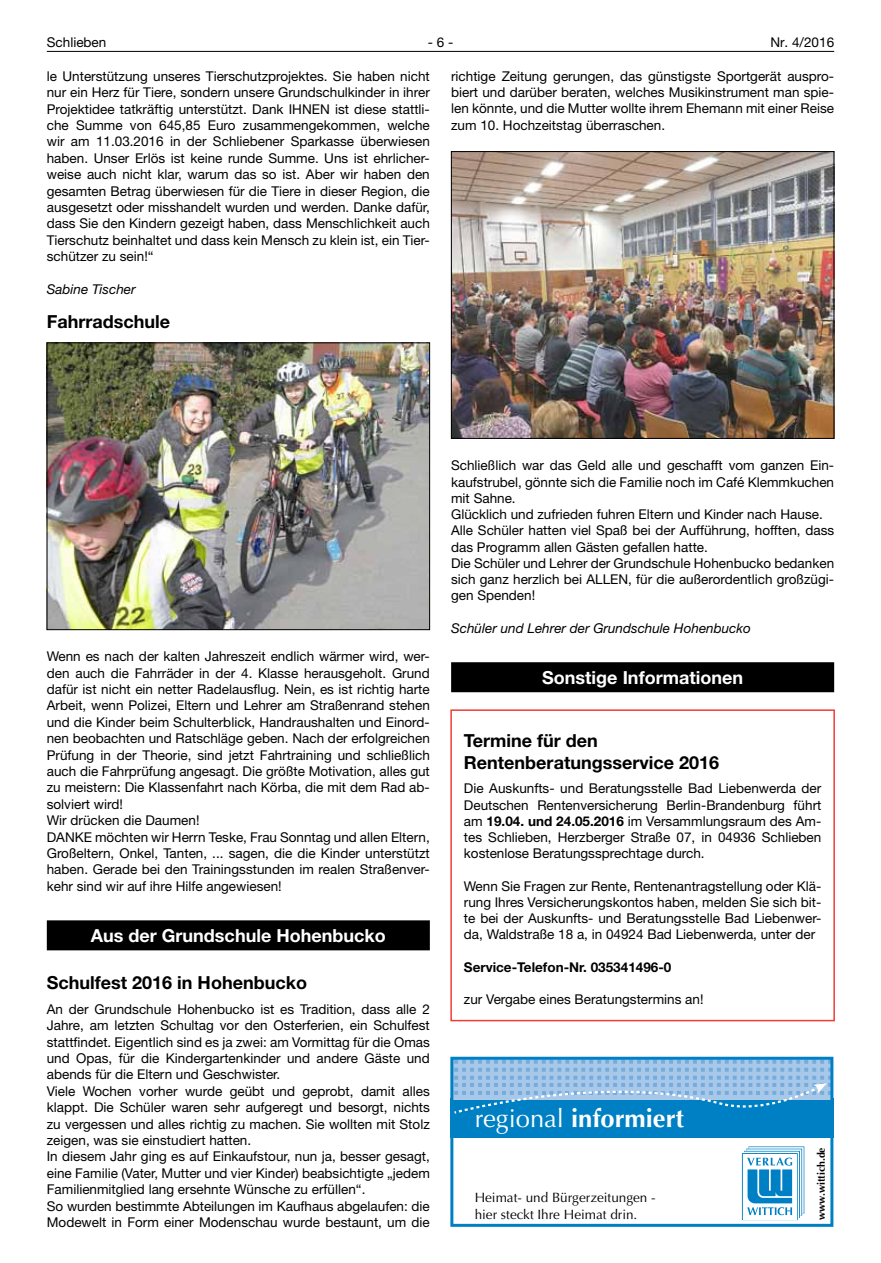
<style>
.page{position:relative;width:881px;height:1263px;background:#fff}
.page>*{position:absolute;margin:0;border:0;box-sizing:border-box;transform-origin:0 0}
.t1{font:700 25.5px "Optima LT";color:#fff}
.t2{font:700 18px/21.6px "Helvetica Neue LT";color:#000}
.t3{font:700 18px "Helvetica Neue LT";color:#fff}
.t4{font:13.5px/16.4px "Helvetica Neue LT";color:#000;text-align:justify}
.t5{font:italic 13.5px "Helvetica Neue LT";color:#000}
.t6{font:13.5px/16.2px "Optima LT";color:#000}
.t7{font:700 13.5px "Helvetica Neue LT";color:#000}
.t8{font:700 10.5px "Optima LT";color:#000}
.s1{font-weight:700}
.s2{font-weight:400}
</style>
<div class="page">
<hr style="left:47px;top:51px;width:786px;height:1px;background:#000">
<div style="left:450px;top:709px;width:384px;height:312px;border:2px solid #f13d37"></div>
<div style="left:47px;top:920px;width:382px;height:30px;background:#000"></div>
<img style="left:49px;top:345px;width:378px;height:283px">
<div style="left:47px;top:343px;width:382px;height:287px;border:1px solid #000"></div>
<div style="left:451px;top:662px;width:382px;height:30px;background:#000"></div>
<img style="left:453px;top:153px;width:378px;height:284px">
<div style="left:451px;top:151px;width:382px;height:288px;border:1px solid #000"></div>
<div style="left:450px;top:1099px;width:383px;height:39px;background:#0080c4"></div>
<svg style="left:454px;top:1061px;width:375px;height:53px"></svg>
<svg style="left:741px;top:1146px;width:63px;height:74px"></svg>
<div style="left:450px;top:1057px;width:383px;height:170px;border:3px solid #0080c4"></div>
<p class="t4" style="left:47px;top:34px;width:61px">Schlieben</p>
<p class="t4" style="left:427px;top:34px;width:27px">- 6 -</p>
<p class="t4" style="left:770px;top:34px;width:65px">Nr. 4/2016</p>
<p class="t4" style="left:47px;top:68px;width:384px">le Unterstützung unseres Tierschutzprojektes. Sie haben nicht nur ein Herz für Tiere, sondern unsere Grundschulkinder in ihrer Projektidee tatkräftig unterstützt. Dank IHNEN ist diese stattli&shy;che Summe von 645,85 Euro zusammengekommen, welche wir am 11.03.2016 in der Schliebener Sparkasse überwiesen haben. Unser Erlös ist keine runde Summe. Uns ist ehrlicher&shy;weise auch nicht klar, warum das so ist. Aber wir haben den gesamten Betrag überwiesen für die Tiere in dieser Region, die ausgesetzt oder misshandelt wurden und werden. Danke dafür, dass Sie den Kindern gezeigt haben, dass Menschlichkeit auch Tierschutz beinhaltet und dass kein Mensch zu klein ist, ein Tier&shy;schützer zu sein!“</p>
<p class="t5" style="left:47px;top:281px;width:90px">Sabine Tischer</p>
<h2 class="t2" style="left:47px;top:311px;width:125px">Fahrradschule</h2>
<p class="t4" style="left:451px;top:68px;width:384px">richtige Zeitung gerungen, das günstigste Sportgerät auspro&shy;biert und darüber beraten, welches Musikinstrument man spie&shy;len könnte, und die Mutter wollte ihrem Ehemann mit einer Reise zum 10. Hochzeitstag überraschen.</p>
<p class="t4" style="left:47px;top:648px;width:384px;text-align:left">Wenn es nach der kalten Jahreszeit endlich wärmer wird, wer&shy;den auch die Fahrräder in der 4. Klasse herausgeholt. Grund dafür ist nicht ein netter Radelausflug. Nein, es ist richtig harte Arbeit, wenn Polizei, Eltern und Lehrer am Straßenrand stehen und die Kinder beim Schulterblick, Handraushalten und Einord&shy;nen beobachten und Ratschläge geben. Nach der erfolgreichen Prüfung in der Theorie, sind jetzt Fahrtraining und schließlich auch die Fahrprüfung angesagt. Die größte Motivation, alles gut zu meistern: Die Klassenfahrt nach Körba, die mit dem Rad ab&shy;solviert wird!<br>Wir drücken die Daumen!<br>DANKE möchten wir Herrn Teske, Frau Sonntag und allen Eltern, Großeltern, Onkel, Tanten, ... sagen, die die Kinder unterstützt haben. Gerade bei den Trainingsstunden im realen Straßenver&shy;kehr sind wir auf ihre Hilfe angewiesen!</p>
<h2 class="t3" style="left:91px;top:924px;width:296px">Aus der Grundschule Hohenbucko</h2>
<h2 class="t2" style="left:47px;top:971px;width:262px">Schulfest 2016 in Hohenbucko</h2>
<p class="t4" style="left:47px;top:1001px;width:384px;text-align:left">An der Grundschule Hohenbucko ist es Tradition, dass alle 2<br>Jahre, am letzten Schultag vor den Osterferien, ein Schulfest stattfindet. Eigentlich sind es ja zwei: am Vormittag für die Omas und Opas, für die Kindergartenkinder und andere Gäste und abends für die Eltern und Geschwister.<br>Viele Wochen vorher wurde geübt und geprobt, damit alles klappt. Die Schüler waren sehr aufgeregt und besorgt, nichts zu vergessen und alles richtig zu machen. Sie wollten mit Stolz zeigen, was sie einstudiert hatten.<br>In diesem Jahr ging es auf Einkaufstour, nun ja, besser gesagt, eine Familie (Vater, Mutter und vier Kinder) beabsichtigte „jedem Familienmitglied lang ersehnte Wünsche zu erfüllen“.<br>So wurden bestimmte Abteilungen im Kaufhaus abgelaufen: die Modewelt in Form einer Modenschau wurde bestaunt, um die</p>
<p class="t4" style="left:451px;top:457px;width:384px;text-align:left">Schließlich war das Geld alle und geschafft vom ganzen Ein&shy;kaufstrubel, gönnte sich die Familie noch im Café Klemmkuchen mit Sahne.<br>Glücklich und zufrieden fuhren Eltern und Kinder nach Hause.<br>Alle Schüler hatten viel Spaß bei der Aufführung, hofften, dass das Programm allen Gästen gefallen hatte.<br>Die Schüler und Lehrer der Grundschule Hohenbucko bedanken sich ganz herzlich bei ALLEN, für die außerordentlich großzügi&shy;gen Spenden!</p>
<p class="t5" style="left:451px;top:620px;width:301px">Schüler und Lehrer der Grundschule Hohenbucko</p>
<h2 class="t3" style="left:542px;top:666px;width:202px">Sonstige Informationen</h2>
<h2 class="t2" style="left:463px;top:729px;width:257px">Termine für den<br>Rentenberatungsservice 2016</h2>
<p class="t4" style="left:463px;top:780px;width:359px">Die Auskunfts- und Beratungsstelle Bad Liebenwerda der Deutschen Rentenversicherung Berlin-Brandenburg führt am <span class="s1">19.04. und 24.05.2016</span> im Versammlungsraum des Am&shy;tes Schlieben, Herzberger Straße 07, in 04936 Schlieben kostenlose Beratungssprechtage durch.</p>
<p class="t4" style="left:463px;top:878px;width:359px">Wenn Sie Fragen zur Rente, Rentenantragstellung oder Klä&shy;rung Ihres Versicherungskontos haben, melden Sie sich bit&shy;te bei der Auskunfts- und Beratungsstelle Bad Liebenwer&shy;da, Waldstraße 18 a, in 04924 Bad Liebenwerda, unter der</p>
<p class="t7" style="left:463px;top:959px;width:209px">Service-Telefon-Nr. 035341496-0</p>
<p class="t4" style="left:463px;top:991px;width:241px">zur Vergabe eines Beratungstermins an!</p>
<h1 class="t1" style="left:474px;top:1104px;width:211px"><span class="s2">regional</span> informiert</h1>
<p class="t6" style="left:474px;top:1190px;width:182px">Heimat- und Bürgerzeitungen - hier steckt Ihre Heimat drin.</p>
<p class="t8" style="left:814px;top:1220px;width:74px;rotate:-90deg">www.wittich.de</p>
</div>
